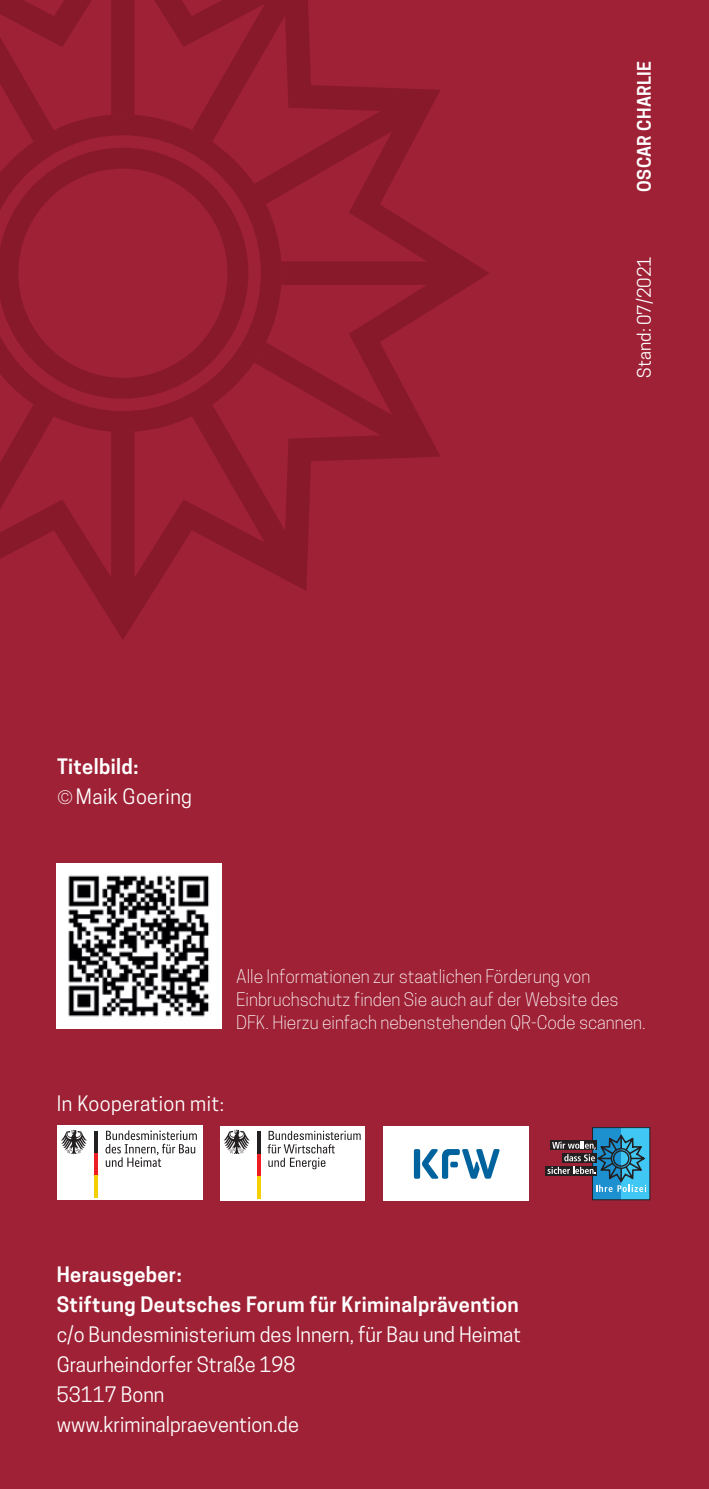
<style>
.page{position:relative;width:709px;height:1489px;background:#fff}
.page>*{position:absolute;margin:0;border:0;box-sizing:border-box;transform-origin:0 0}
.t1{font:20px/30px "Cooper Hewitt";color:#fff}
.t2{font:600 20px/30px "Cooper Hewitt";letter-spacing:.02em;color:#fff}
.t3{font:20px/30px "Cooper Hewitt";letter-spacing:.02em;color:#fff}
.t4{font:300 17.5px/22.5px "Cooper Hewitt";color:#fff}
.t5{font:17.5px "Cooper Hewitt";color:#fff}
.t6{font:600 17.5px "Cooper Hewitt";letter-spacing:.02em;color:#fff}
.s1{font-weight:600}
.s2{font-weight:300;font-size:17.5px}
</style>
<div class="page">
<div style="left:0;top:0;width:709px;height:1488px;background:#9e2135"></div>
<div style="left:592px;top:1127px;width:29px;height:72px;background:#1d90d0"></div>
<div style="left:621px;top:1127px;width:29px;height:72px;background:#40c7f4"></div>
<div style="left:592px;top:1127px;width:58px;height:72px;border:1px solid #231f20"></div>
<div style="left:545px;top:1165px;width:52px;height:10px;background:#231f20"></div>
<svg style="left:547px;top:1132px;width:100px;height:59px"></svg>
<svg style="left:0;top:0;width:489px;height:639px"></svg>
<svg style="left:0;top:114px;width:282px;height:318px"></svg>
<div style="left:220px;top:1126px;width:145px;height:74px;background:#fff"></div>
<svg style="left:257px;top:1175px;width:3px;height:23px"></svg>
<svg style="left:257px;top:1153px;width:3px;height:22px"></svg>
<svg style="left:257px;top:1131px;width:3px;height:22px"></svg>
<svg style="left:224px;top:1129px;width:26px;height:25px"></svg>
<svg style="left:267px;top:1130px;width:93px;height:39px"></svg>
<div style="left:383px;top:1126px;width:145px;height:74px;background:#fff"></div>
<div style="left:414px;top:1148px;width:6px;height:30px;background:#00639e;border-radius:2px"></div>
<svg style="left:422px;top:1149px;width:77px;height:29px"></svg>
<div style="left:57px;top:1125px;width:145px;height:75px;background:#fff"></div>
<svg style="left:105px;top:1130px;width:92px;height:36px"></svg>
<hr style="left:94px;top:1130px;width:4px;height:23px;background:#231f20">
<hr style="left:94px;top:1153px;width:4px;height:22px;background:#ee1d23">
<hr style="left:94px;top:1175px;width:4px;height:23px;background:#f4cf02">
<svg style="left:61px;top:1130px;width:26px;height:24px"></svg>
<img style="left:57px;top:863px;width:164px;height:165px">
<p class="t6" style="left:634px;top:192px;width:132px;rotate:-90deg">OSCAR CHARLIE</p>
<p class="t5" style="left:634px;top:377px;width:123px;rotate:-90deg">Stand: 07/2021</p>
<p class="t3" style="left:57px;top:751px;width:136px"><span class="s1">Titelbild:<br></span><span class="s2">©</span> Maik Goering</p>
<p class="t4" style="left:236px;top:965px;width:411px">Alle Informationen zur staatlichen Förderung von<br>Einbruchschutz finden Sie auch auf der Website des<br>DFK. Hierzu einfach nebenstehenden QR-Code scannen.</p>
<p class="t3" style="left:57px;top:1088px;width:169px">In Kooperation mit:</p>
<p class="t2" style="left:57px;top:1259px;width:463px">Herausgeber:<br>Stiftung Deutsches Forum für Kriminalprävention</p>
<p class="t1" style="left:57px;top:1319px;width:466px">c/o Bundesministerium des Innern, für Bau und Heimat<br>Graurheindorfer Straße 198<br>53117 Bonn<br>www.kriminalpraevention.de</p>
</div>
